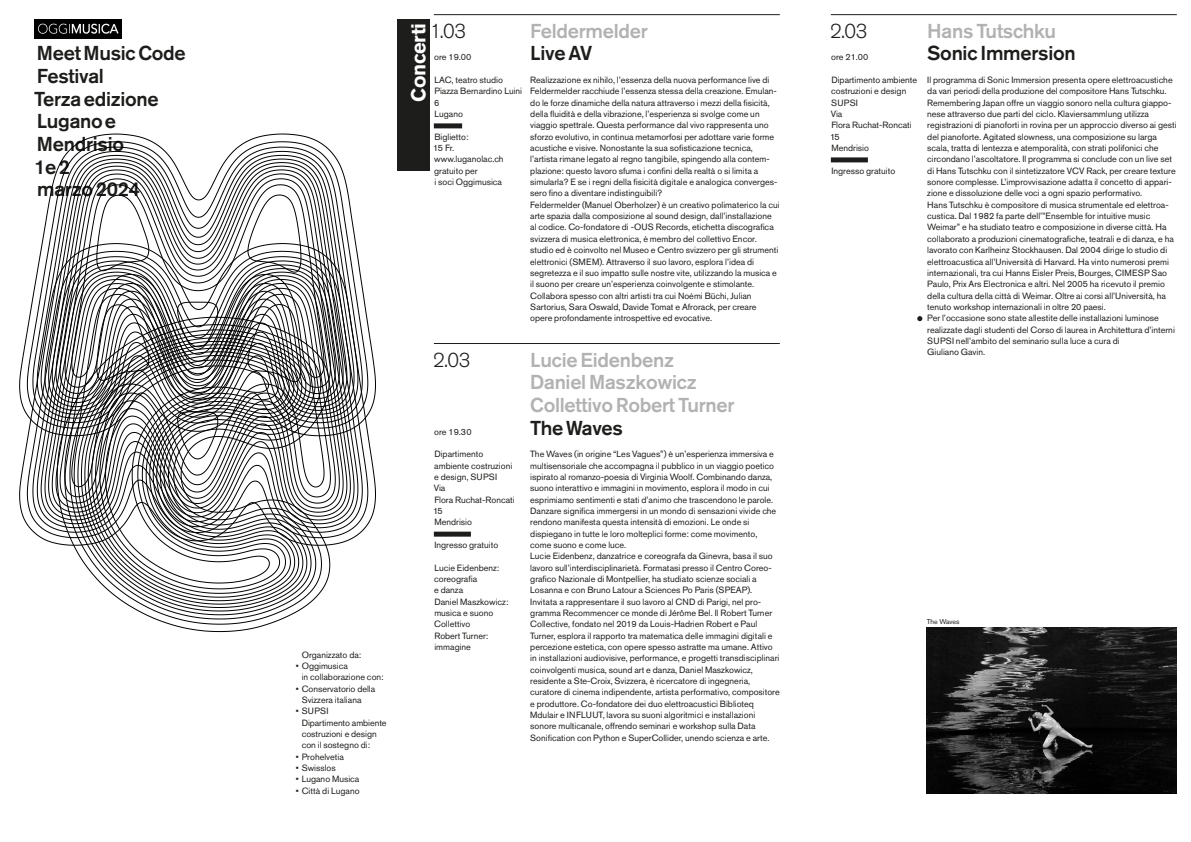
<style>
.page{position:relative;width:1191px;height:842px;background:#fff}
.page>*{position:absolute;margin:0;border:0;box-sizing:border-box;transform-origin:0 0}
.t1{font:500 20px/22.7px "Akzidenz Grotesk Pro";letter-spacing:-.015em;color:#1d1d1b}
.t2{font:500 20px/22.7px "Akzidenz Grotesk Pro";letter-spacing:-.015em;color:#b2b2b2}
.t3{font:300 20px "Akzidenz Grotesk Pro";color:#1d1d1b}
.t4{font:700 20px "Akzidenz Grotesk Pro";letter-spacing:-.015em;color:#fff}
.t5{font:9px/11.3px "Akzidenz Grotesk Pro";color:#1d1d1b}
.t6{font:7px "Akzidenz Grotesk Pro";color:#1d1d1b}
</style>
<div class="page">
<hr style="left:434px;top:14px;width:346px;height:1px;background:#1d1d1b">
<hr style="left:434px;top:343px;width:346px;height:1px;background:#1d1d1b">
<hr style="left:831px;top:14px;width:345px;height:1px;background:#1d1d1b">
<svg style="left:917px;top:316px;width:5px;height:5px"></svg>
<div style="left:397px;top:20px;width:32px;height:151px;background:#1d1d1b"></div>
<div style="left:434px;top:123px;width:28px;height:5px;background:#1d1d1b"></div>
<div style="left:434px;top:532px;width:37px;height:5px;background:#1d1d1b"></div>
<div style="left:831px;top:157px;width:37px;height:5px;background:#1d1d1b"></div>
<img style="left:927px;top:627px;width:249px;height:167px">
<svg style="left:73px;top:546px;width:257px;height:86px"></svg>
<svg style="left:80px;top:546px;width:224px;height:62px"></svg>
<img style="left:34px;top:19px;width:88px;height:19px">
<svg style="left:19px;top:436px;width:357px;height:110px"></svg>
<svg style="left:44px;top:436px;width:307px;height:85px"></svg>
<svg style="left:19px;top:134px;width:357px;height:302px"></svg>
<svg style="left:44px;top:158px;width:307px;height:253px"></svg>
<h1 class="t1" style="left:34px;top:42px;width:153px">Meet Music Code<br>Festival<br>Terza edizione<br>Lugano e<br>Mendrisio<br>1 e 2<br>marzo 2024</h1>
<p class="t5" style="left:302px;top:649px;width:61px">Organizzato da:</p>
<p class="t5" style="left:302px;top:660px;width:83px;text-indent:-6px">• Oggimusica<br>in collaborazione con:</p>
<p class="t5" style="left:302px;top:683px;width:75px;text-indent:-6px">• Conservatorio della<br>Svizzera italiana</p>
<p class="t5" style="left:302px;top:705px;width:86px;text-indent:-6px">• SUPSI<br>Dipartimento ambiente costruzioni e design con il sostegno di:</p>
<p class="t5" style="left:296px;top:751px;width:50px">• Prohelvetia</p>
<p class="t5" style="left:296px;top:762px;width:42px">• Swisslos</p>
<p class="t5" style="left:296px;top:773px;width:65px">• Lugano Musica</p>
<p class="t5" style="left:296px;top:785px;width:65px">• Città di Lugano</p>
<h1 class="t4" style="left:405px;top:102px;width:81px;rotate:-90deg">Concerti</h1>
<h1 class="t3" style="left:430px;top:18px;width:38px">1.03</h1>
<p class="t5" style="left:434px;top:52px;width:39px">ore 19.00</p>
<p class="t5" style="left:434px;top:74px;width:90px">LAC, teatro studio<br>Piazza Bernardino Luini<br>6<br>Lugano</p>
<p class="t5" style="left:433px;top:131px;width:72px">Biglietto:<br>15 Fr. www.luganolac.ch gratuito per<br>i soci Oggimusica</p>
<h1 class="t3" style="left:433px;top:347px;width:39px">2.03</h1>
<p class="t5" style="left:434px;top:426px;width:39px">ore 19.30</p>
<p class="t5" style="left:433px;top:448px;width:83px">Dipartimento ambiente costruzioni e design, SUPSI<br>Via<br>Flora Ruchat-Roncati<br>15<br>Mendrisio</p>
<p class="t5" style="left:434px;top:539px;width:65px">Ingresso gratuito</p>
<p class="t5" style="left:434px;top:562px;width:76px">Lucie Eidenbenz: coreografia<br>e danza<br>Daniel Maszkowicz: musica e suono<br>Collettivo<br>Robert Turner: immagine</p>
<h1 class="t2" style="left:530px;top:19px;width:119px">Feldermelder</h1>
<h1 class="t1" style="left:530px;top:42px;width:64px">Live AV</h1>
<p class="t5" style="left:530px;top:74px;width:251px">Realizzazione ex nihilo, l’essenza della nuova performance live di Feldermelder racchiude l’essenza stessa della creazione. Emulan&shy;do le forze dinamiche della natura attraverso i mezzi della fisicità, della fluidità e della vibrazione, l’esperienza si svolge come un viaggio spettrale. Questa performance dal vivo rappresenta uno sforzo evolutivo, in continua metamorfosi per adottare varie forme acustiche e visive. Nonostante la sua sofisticazione tecnica, l’artista rimane legato al regno tangibile, spingendo alla contem&shy;plazione: questo lavoro sfuma i confini della realtà o si limita a simularla? E se i regni della fisicità digitale e analogica converges&shy;sero fino a diventare indistinguibili?<br>Feldermelder (Manuel Oberholzer) è un creativo polimaterico la cui arte spazia dalla composizione al sound design, dall’installazione al codice. Co-fondatore di -OUS Records, etichetta discografica svizzera di musica elettronica, è membro del collettivo Encor. studio ed è coinvolto nel Museo e Centro svizzero per gli strumenti elettronici (SMEM). Attraverso il suo lavoro, esplora l’idea di segretezza e il suo impatto sulle nostre vite, utilizzando la musica e il suono per creare un’esperienza coinvolgente e stimolante.<br>Collabora spesso con altri artisti tra cui Noémi Büchi, Julian Sartorius, Sara Oswald, Davide Tomat e Afrorack, per creare opere profondamente introspettive ed evocative.</p>
<h1 class="t2" style="left:530px;top:348px;width:206px">Lucie Eidenbenz<br>Daniel Maszkowicz<br>Collettivo Robert Turner</h1>
<h1 class="t1" style="left:530px;top:416px;width:94px">The Waves</h1>
<p class="t5" style="left:530px;top:448px;width:251px">The Waves (in origine “Les Vagues”) è un’esperienza immersiva e multisensoriale che accompagna il pubblico in un viaggio poetico ispirato al romanzo-poesia di Virginia Woolf. Combinando danza, suono interattivo e immagini in movimento, esplora il modo in cui esprimiamo sentimenti e stati d’animo che trascendono le parole.<br>Danzare significa immergersi in un mondo di sensazioni vivide che rendono manifesta questa intensità di emozioni. Le onde si dispiegano in tutte le loro molteplici forme: come movimento, come suono e come luce.<br>Lucie Eidenbenz, danzatrice e coreografa da Ginevra, basa il suo lavoro sull’interdisciplinarietà. Formatasi presso il Centro Coreo&shy;grafico Nazionale di Montpellier, ha studiato scienze sociali a Losanna e con Bruno Latour a Sciences Po Paris (SPEAP).<br>Invitata a rappresentare il suo lavoro al CND di Parigi, nel pro&shy;gramma Recommencer ce monde di Jérôme Bel. Il Robert Turner Collective, fondato nel 2019 da Louis-Hadrien Robert e Paul Turner, esplora il rapporto tra matematica delle immagini digitali e percezione estetica, con opere spesso astratte ma umane. Attivo in installazioni audiovisive, performance, e progetti transdisciplinari coinvolgenti musica, sound art e danza, Daniel Maszkowicz, residente a Ste-Croix, Svizzera, è ricercatore di ingegneria, curatore di cinema indipendente, artista performativo, compositore e produttore. Co-fondatore dei duo elettroacustici Biblioteq Mdulair e INFLUUT, lavora su suoni algoritmici e installazioni sonore multicanale, offrendo seminari e workshop sulla Data Sonification con Python e SuperCollider, unendo scienza e arte.</p>
<h1 class="t3" style="left:830px;top:18px;width:39px">2.03</h1>
<p class="t5" style="left:831px;top:52px;width:39px">ore 21.00</p>
<p class="t5" style="left:830px;top:74px;width:89px">Dipartimento ambiente costruzioni e design<br>SUPSI<br>Via<br>Flora Ruchat-Roncati<br>15<br>Mendrisio</p>
<p class="t5" style="left:831px;top:165px;width:65px">Ingresso gratuito</p>
<h1 class="t2" style="left:927px;top:19px;width:130px">Hans Tutschku</h1>
<h1 class="t1" style="left:927px;top:42px;width:150px">Sonic Immersion</h1>
<p class="t5" style="left:927px;top:74px;width:251px">Il programma di Sonic Immersion presenta opere elettroacustiche da vari periodi della produzione del compositore Hans Tutschku.<br>Remembering Japan offre un viaggio sonoro nella cultura giappo&shy;nese attraverso due parti del ciclo. Klaviersammlung utilizza registrazioni di pianoforti in rovina per un approccio diverso ai gesti del pianoforte. Agitated slowness, una composizione su larga scala, tratta di lentezza e atemporalità, con strati polifonici che circondano l’ascoltatore. Il programma si conclude con un live set di Hans Tutschku con il sintetizzatore VCV Rack, per creare texture sonore complesse. L’improvvisazione adatta il concetto di appari&shy;zione e dissoluzione delle voci a ogni spazio performativo.<br>Hans Tutschku è compositore di musica strumentale ed elettroa&shy;custica. Dal 1982 fa parte dell’”Ensemble for intuitive music Weimar” e ha studiato teatro e composizione in diverse città. Ha collaborato a produzioni cinematografiche, teatrali e di danza, e ha lavorato con Karlheinz Stockhausen. Dal 2004 dirige lo studio di elettroacustica all’Università di Harvard. Ha vinto numerosi premi internazionali, tra cui Hanns Eisler Preis, Bourges, CIMESP Sao Paulo, Prix Ars Electronica e altri. Nel 2005 ha ricevuto il premio della cultura della città di Weimar. Oltre ai corsi all’Università, ha tenuto workshop internazionali in oltre 20 paesi.<br>Per l’occasione sono state allestite delle installazioni luminose realizzate dagli studenti del Corso di laurea in Architettura d’interni SUPSI nell’ambito del seminario sulla luce a cura di<br>Giuliano Gavin.</p>
<p class="t6" style="left:927px;top:617px;width:34px">The Waves</p>
</div>
